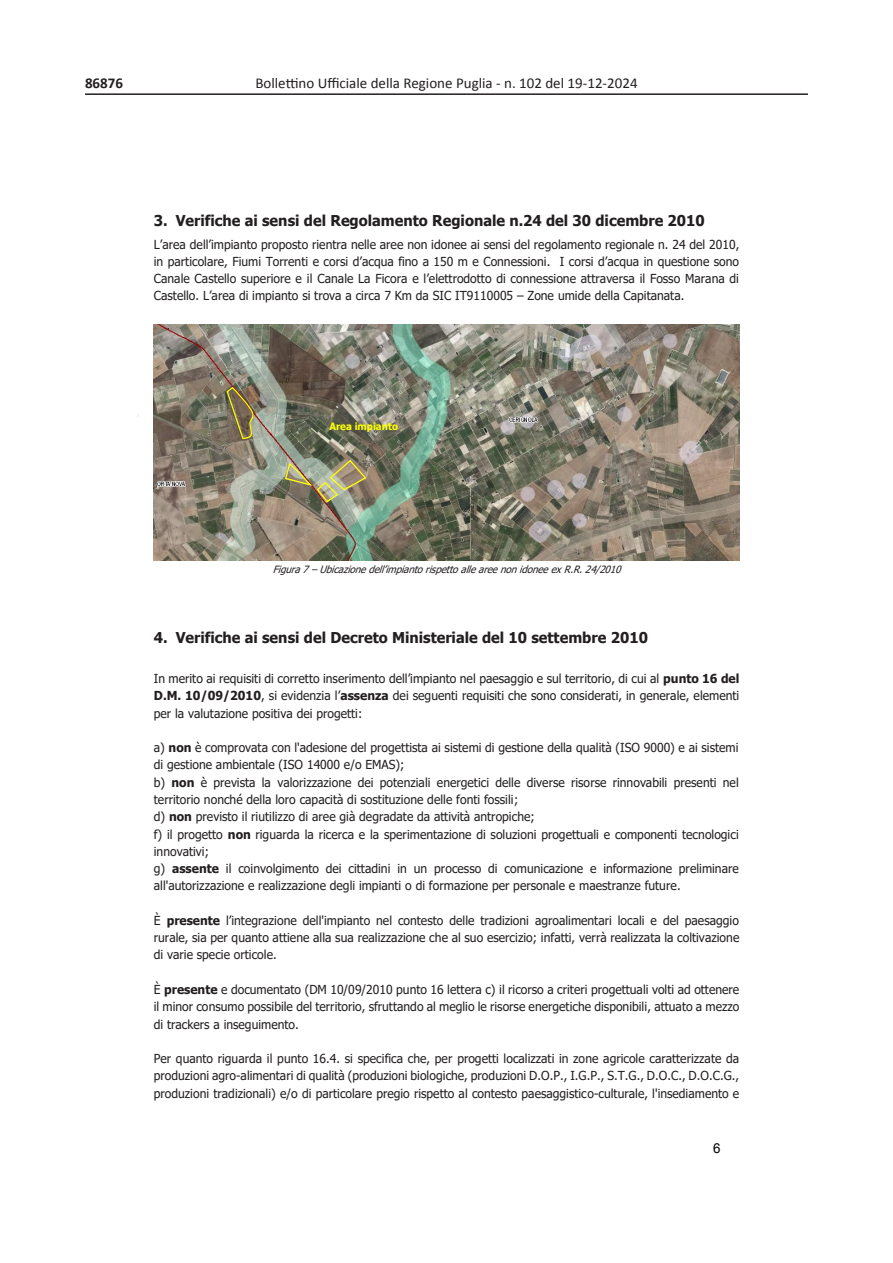
<style>
.page{position:relative;width:893px;height:1263px;background:#fff}
.page>*{position:absolute;margin:0;border:0;box-sizing:border-box;transform-origin:0 0}
.t1{font:700 15px "Tahoma";color:#231f20}
.t2{font:15px "Calibri";color:#231f20}
.t3{font:700 15px "Calibri";color:#231f20}
.t4{font:13.65px "Arial";color:#000}
.t5{font:12.45px/17.2px "Tahoma";color:#231f20;text-align:justify}
.t6{font:italic 10.05px "Tahoma";color:#231f20}
.t7{font:700 10.05px "Tahoma";color:#ff0}
.s1{font-weight:700}
</style>
<div class="page">
<hr style="left:85px;top:93px;width:723px;height:2px;background:#231f20">
<img style="left:154px;top:324px;width:585px;height:237px">
<img style="left:158px;top:431px;width:11px;height:47px">
<svg style="left:226px;top:386px;width:30px;height:54px;background:#847651"></svg>
<img style="left:284px;top:459px;width:83px;height:44px">
<p class="t3" style="left:85px;top:72px;width:40px">86876</p>
<p class="t2" style="left:255px;top:74px;width:384px">Bollettino Ufficiale della Regione Puglia - n. 102 del 19-12-2024</p>
<p class="t1" style="left:154px;top:210px;width:552px">3. Verifiche ai sensi del Regolamento Regionale n.24 del 30 dicembre 2010</p>
<p class="t5" style="left:154px;top:236px;width:587px">L’area dell’impianto proposto rientra nelle aree non idonee ai sensi del regolamento regionale n. 24 del 2010, in particolare, Fiumi Torrenti e corsi d’acqua fino a 150 m e Connessioni. I corsi d’acqua in questione sono Canale Castello superiore e il Canale La Ficora e l’elettrodotto di connessione attraversa il Fosso Marana di Castello. L’area di impianto si trova a circa 7 Km da SIC IT9110005 – Zone umide della Capitanata.</p>
<p class="t7" style="left:329px;top:419px;width:70px">Area impianto</p>
<p class="t6" style="left:273px;top:563px;width:354px">Figura7 – Ubicazionedell’impiantorispettoalleareenonidoneeexR.R. 24/2010</p>
<p class="t1" style="left:154px;top:627px;width:496px">4. Verifiche ai sensi del Decreto Ministeriale del 10 settembre 2010</p>
<p class="t5" style="left:154px;top:670px;width:587px">In merito ai requisiti di corretto inserimento dell’impianto nel paesaggio e sul territorio, di cui al <span class="s1">punto 16 del D.M. 10/09/2010</span>, si evidenzia l’<span class="s1">assenza</span> dei seguenti requisiti che sono considerati, in generale, elementi per la valutazione positiva dei progetti:</p>
<p class="t5" style="left:154px;top:739px;width:586px;text-align:left">a) <span class="s1">non</span> è comprovata con l'adesione del progettista ai sistemi di gestione della qualità (ISO 9000) e ai sistemi di gestione ambientale (ISO 14000 e/o EMAS);<br>b) <span class="s1">non</span> è prevista la valorizzazione dei potenziali energetici delle diverse risorse rinnovabili presenti nel territorio nonché della loro capacità di sostituzione delle fonti fossili;<br>d) <span class="s1">non</span> previsto il riutilizzo di aree già degradate da attività antropiche;<br>f) il progetto <span class="s1">non</span> riguarda la ricerca e la sperimentazione di soluzioni progettuali e componenti tecnologici innovativi;<br>g) <span class="s1">assente</span> il coinvolgimento dei cittadini in un processo di comunicazione e informazione preliminare all'autorizzazione e realizzazione degli impianti o di formazione per personale e maestranze future.</p>
<p class="t5" style="left:154px;top:912px;width:587px">È <span class="s1">presente</span> l’integrazione dell'impianto nel contesto delle tradizioni agroalimentari locali e del paesaggio rurale, sia per quanto attiene alla sua realizzazione che al suo esercizio; infatti, verrà realizzata la coltivazione di varie specie orticole.</p>
<p class="t5" style="left:154px;top:982px;width:587px">È <span class="s1">presente</span> e documentato (DM 10/09/2010 punto 16 lettera c) il ricorso a criteri progettuali volti ad ottenere il minor consumo possibile del territorio, sfruttando al meglio le risorse energetiche disponibili, attuato a mezzo di trackers a inseguimento.</p>
<p class="t5" style="left:154px;top:1050px;width:587px">Per quanto riguarda il punto 16.4. si specifica che, per progetti localizzati in zone agricole caratterizzate da produzioni agro-alimentari di qualità (produzioni biologiche, produzioni D.O.P., I.G.P., S.T.G., D.O.C., D.O.C.G., produzioni tradizionali) e/o di particolare pregio rispetto al contesto paesaggistico-culturale, l'insediamento e</p>
<p class="t4" style="left:713px;top:1139px;width:9px">6</p>
</div>
